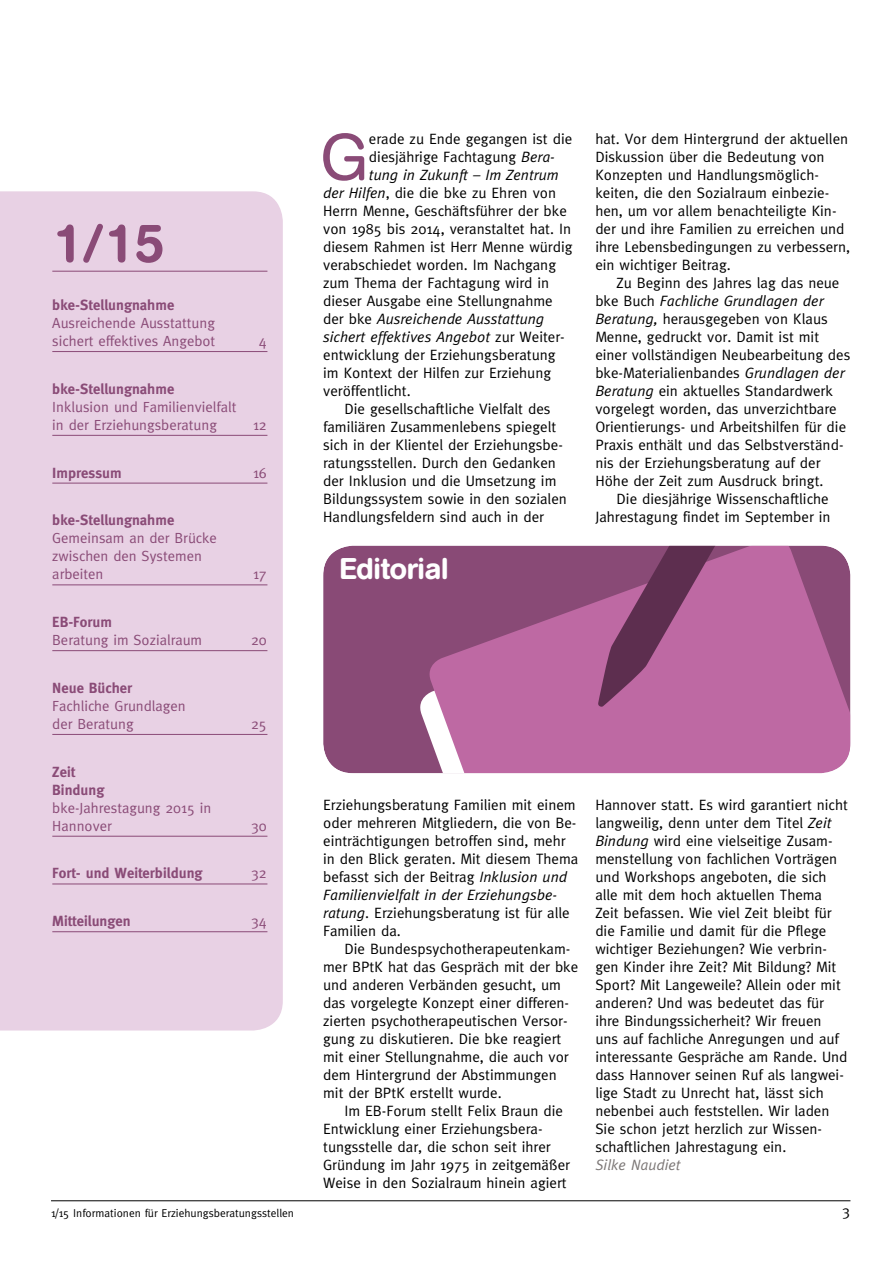
<style>
.page{position:relative;width:893px;height:1263px;background:#fff}
.page>*{position:absolute;margin:0;border:0;box-sizing:border-box;transform-origin:0 0}
.t1{font:65.55px "AG Book Rounded";color:#8a4b77}
.t2{font:500 54px "AG Book Rounded";color:#8a4b77}
.t3{font:500 29.7px "AG Book Rounded";letter-spacing:-.01em;color:#fff}
.t4{font:15px/18px "Meta";color:#000}
.t5{font:italic 15px "Meta";color:#000}
.t6{font:italic 15px "Meta";color:#7b7675}
.t7{font:14.7px/18px "Meta";color:#8a4b77}
.t8{font:700 14.7px/18px "Meta";color:#8a4b77}
.t9{font:11.4px "Meta";color:#000}
.s1{font-style:italic}
.s2{font-style:normal}
</style>
<div class="page">
<div style="left:0;top:191px;width:283px;height:839px;background:#e8d1e4"></div>
<hr style="left:52px;top:271px;width:215px;height:1px;background:#8a4b77">
<hr style="left:52px;top:351px;width:215px;height:1px;background:#8a4b77">
<hr style="left:52px;top:435px;width:215px;height:1px;background:#8a4b77">
<hr style="left:52px;top:483px;width:215px;height:1px;background:#8a4b77">
<hr style="left:52px;top:584px;width:215px;height:1px;background:#8a4b77">
<hr style="left:52px;top:650px;width:215px;height:1px;background:#8a4b77">
<hr style="left:52px;top:734px;width:215px;height:1px;background:#8a4b77">
<hr style="left:52px;top:836px;width:215px;height:1px;background:#8a4b77">
<hr style="left:52px;top:883px;width:215px;height:1px;background:#8a4b77">
<hr style="left:52px;top:931px;width:215px;height:1px;background:#8a4b77">
<hr style="left:51px;top:1200px;width:799px;height:1px;background:#000">
<svg style="left:323px;top:546px;width:527px;height:227px;background:#a55c8f"></svg>
<h2 class="t2" style="left:52px;top:212px;width:114px">1/15</h2>
<p class="t8" style="left:52px;top:296px;width:124px">bke-Stellungnahme</p>
<p class="t7" style="left:52px;top:314px;width:165px">Ausreichende Ausstattung sichert effektives Angebot</p>
<p class="t8" style="left:52px;top:380px;width:124px">bke-Stellungnahme</p>
<p class="t7" style="left:52px;top:398px;width:186px">Inklusion und Familienvielfalt in der Erziehungsberatung</p>
<p class="t7" style="left:259px;top:332px;width:9px">4</p>
<p class="t7" style="left:253px;top:416px;width:15px">12</p>
<p class="t8" style="left:52px;top:463px;width:71px">Impressum</p>
<p class="t7" style="left:253px;top:463px;width:15px">16</p>
<p class="t8" style="left:52px;top:511px;width:124px">bke-Stellungnahme</p>
<p class="t7" style="left:52px;top:529px;width:166px">Gemeinsam an der Brücke zwischen den Systemen arbeiten</p>
<p class="t7" style="left:253px;top:565px;width:15px">17</p>
<p class="t8" style="left:52px;top:613px;width:61px">EB-Forum</p>
<p class="t7" style="left:52px;top:631px;width:151px">Beratung im Sozialraum</p>
<p class="t7" style="left:251px;top:631px;width:17px">20</p>
<p class="t8" style="left:52px;top:679px;width:81px">Neue Bücher</p>
<p class="t7" style="left:52px;top:697px;width:135px">Fachliche Grundlagen der Beratung</p>
<p class="t7" style="left:251px;top:715px;width:17px">25</p>
<p class="t8" style="left:52px;top:762px;width:54px">Zeit<br>Bindung</p>
<p class="t7" style="left:52px;top:798px;width:160px">bke-Jahrestagung 2015 in<br>Hannover</p>
<p class="t7" style="left:251px;top:816px;width:17px">30</p>
<p class="t8" style="left:52px;top:864px;width:152px">Fort- und Weiterbildung</p>
<p class="t7" style="left:251px;top:864px;width:17px">32</p>
<p class="t8" style="left:52px;top:912px;width:80px">Mitteilungen</p>
<p class="t7" style="left:251px;top:912px;width:17px">34</p>
<h1 class="t1" style="left:320px;top:120px;width:51px">G</h1>
<p class="t4" style="left:369px;top:130px;width:205px">erade zu Ende gegangen ist die</p>
<p class="t4" style="left:369px;top:148px;width:187px">diesjährige Fachtagung <span class="s1">Bera-</span></p>
<p class="t5" style="left:369px;top:166px;width:191px">tung in Zukunft – Im Zentrum</p>
<p class="t4" style="left:323px;top:184px;width:234px"><span class="s1">der Hilfen</span>, die die bke zu Ehren von</p>
<p class="t4" style="left:323px;top:202px;width:245px">Herrn Menne, Geschäftsführer der bke</p>
<p class="t4" style="left:323px;top:220px;width:249px">von 1985 bis 2014, veranstaltet hat. In</p>
<p class="t4" style="left:323px;top:238px;width:251px">diesem Rahmen ist Herr Menne würdig</p>
<p class="t4" style="left:323px;top:256px;width:234px">verabschiedet worden. Im Nachgang</p>
<p class="t4" style="left:323px;top:274px;width:228px">zum Thema der Fachtagung wird in</p>
<p class="t4" style="left:323px;top:292px;width:231px">dieser Ausgabe eine Stellungnahme</p>
<p class="t5" style="left:323px;top:310px;width:223px"><span class="s2">der bke</span> Ausreichende Ausstattung</p>
<p class="t5" style="left:323px;top:328px;width:243px">sichert effektives Angebot <span class="s2">zur Weiter-</span></p>
<p class="t4" style="left:323px;top:346px;width:234px">entwicklung der Erziehungsberatung</p>
<p class="t4" style="left:323px;top:364px;width:229px">im Kontext der Hilfen zur Erziehung</p>
<p class="t4" style="left:323px;top:382px;width:89px">veröffentlicht.</p>
<p class="t4" style="left:344px;top:400px;width:208px">Die gesellschaftliche Vielfalt des</p>
<p class="t4" style="left:323px;top:418px;width:235px">familiären Zusammenlebens spiegelt</p>
<p class="t4" style="left:323px;top:436px;width:241px">sich in der Klientel der Erziehungsbe-</p>
<p class="t4" style="left:323px;top:454px;width:234px">ratungsstellen. Durch den Gedanken</p>
<p class="t4" style="left:323px;top:472px;width:235px">der Inklusion und die Umsetzung im</p>
<p class="t4" style="left:323px;top:490px;width:245px">Bildungssystem sowie in den sozialen</p>
<p class="t4" style="left:323px;top:508px;width:222px">Handlungsfeldern sind auch in der</p>
<h3 class="t3" style="left:340px;top:552px;width:110px">Editorial</h3>
<p class="t4" style="left:595px;top:130px;width:256px">hat. Vor dem Hintergrund der aktuellen Diskussion über die Bedeutung von Konzepten und Handlungsmöglich&shy;keiten, die den Sozialraum einbezie&shy;hen, um vor allem benachteiligte Kin&shy;der und ihre Familien zu erreichen und ihre Lebensbedingungen zu verbessern, ein wichtiger Beitrag.</p>
<p class="t4" style="left:595px;top:274px;width:257px;text-indent:21px">Zu Beginn des Jahres lag das neue bke Buch <span class="s1">Fachliche Grundlagen der Beratung,</span> herausgegeben von Klaus Menne, gedruckt vor. Damit ist mit einer vollständigen Neubearbeitung des bke-Materialienbandes <span class="s1">Grundlagen der Beratung</span> ein aktuelles Standardwerk vorgelegt worden, das unverzichtbare Orientierungs- und Arbeitshilfen für die Praxis enthält und das Selbstverständ&shy;nis der Erziehungsberatung auf der Höhe der Zeit zum Ausdruck bringt.</p>
<p class="t4" style="left:595px;top:490px;width:237px;text-align:right">Die diesjährige Wissenschaftliche<br>Jahrestagung findet im September in</p>
<p class="t4" style="left:323px;top:796px;width:257px">Erziehungsberatung Familien mit einem oder mehreren Mitgliedern, die von Be&shy;einträchtigungen betroffen sind, mehr in den Blick geraten. Mit diesem Thema befasst sich der Beitrag <span class="s1">Inklusion und Familienvielfalt in der Erziehungsbe&shy;ratung</span>. Erziehungsberatung ist für alle Familien da.</p>
<p class="t4" style="left:323px;top:940px;width:257px;text-indent:21px">Die Bundespsychotherapeutenkam&shy;mer BPtK hat das Gespräch mit der bke und anderen Verbänden gesucht, um das vorgelegte Konzept einer differen&shy;zierten psychotherapeutischen Versor&shy;gung zu diskutieren. Die bke reagiert mit einer Stellungnahme, die auch vor dem Hintergrund der Abstimmungen mit der BPtK erstellt wurde.</p>
<p class="t4" style="left:323px;top:1102px;width:248px;text-indent:21px">Im EB-Forum stellt Felix Braun die Entwicklung einer Erziehungsbera&shy;tungsstelle dar, die schon seit ihrer Gründung im Jahr 1975 in zeitgemäßer Weise in den Sozialraum hinein agiert</p>
<p class="t4" style="left:595px;top:796px;width:254px">Hannover statt. Es wird garantiert nicht langweilig, denn unter dem Titel <span class="s1">Zeit Bindung</span> wird eine vielseitige Zusam&shy;menstellung von fachlichen Vorträgen und Workshops angeboten, die sich alle mit dem hoch aktuellen Thema Zeit befassen. Wie viel Zeit bleibt für die Familie und damit für die Pflege wichtiger Beziehungen? Wie verbrin&shy;gen Kinder ihre Zeit? Mit Bildung? Mit Sport? Mit Langeweile? Allein oder mit anderen? Und was bedeutet das für ihre Bindungssicherheit? Wir freuen uns auf fachliche Anregungen und auf interessante Gespräche am Rande. Und dass Hannover seinen Ruf als langwei&shy;lige Stadt zu Unrecht hat, lässt sich nebenbei auch feststellen. Wir laden Sie schon jetzt herzlich zur Wissen&shy;schaftlichen Jahrestagung ein.</p>
<p class="t6" style="left:595px;top:1156px;width:87px">Silke Naudiet</p>
<p class="t9" style="left:51px;top:1206px;width:244px">1/15 Informationen für Erziehungsberatungsstellen</p>
<p class="t4" style="left:842px;top:1202px;width:10px">3</p>
</div>
